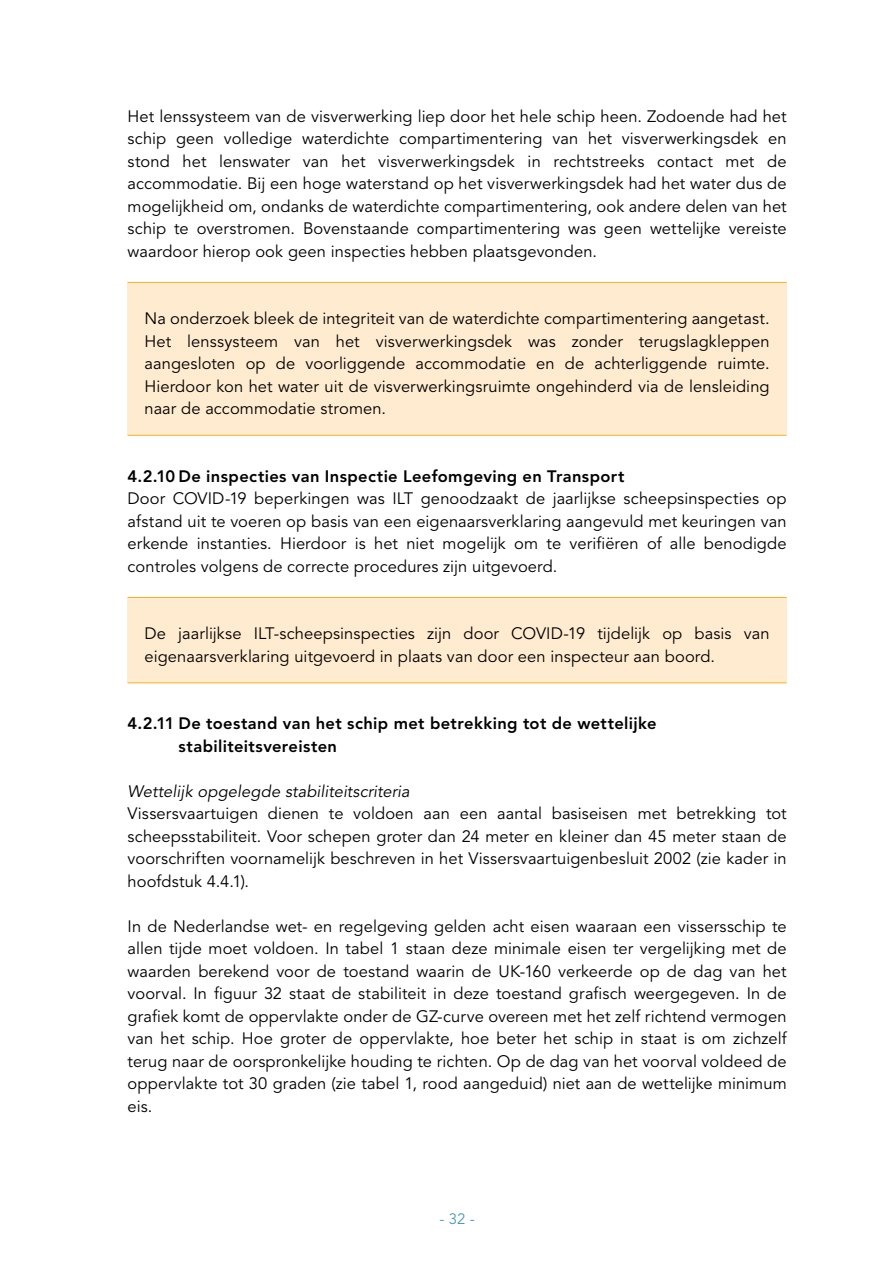
<style>
.page{position:relative;width:893px;height:1263px;background:#fff}
.page>*{position:absolute;margin:0;border:0;box-sizing:border-box;transform-origin:0 0}
.Bodytekst{font:16.5px/22.5px "Avenir LT Std";letter-spacing:.005em;color:#000;text-align:justify}
.t1{font:800 16.5px/22.5px "Avenir LT Std";letter-spacing:.02em;color:#000}
.Sub-subparagraaf_Kop{font:italic 16.5px "Avenir LT Std";letter-spacing:.005em;color:#000}
.t2{font:15px "Avenir LT Std";color:#499abb}
</style>
<div class="page">
<div style="left:128px;top:282px;width:659px;height:153px;background:#ffecd0"></div>
<hr style="left:128px;top:282px;width:659px;height:1px;background:#f9b122">
<hr style="left:128px;top:435px;width:659px;height:1px;background:#f9b122">
<div style="left:128px;top:597px;width:659px;height:86px;background:#ffecd0"></div>
<hr style="left:128px;top:597px;width:659px;height:1px;background:#f9b122">
<hr style="left:128px;top:682px;width:659px;height:1px;background:#f9b122">
<p class="Bodytekst" style="left:128px;top:105px;width:661px">Het lenssysteem van de visverwerking liep door het hele schip heen. Zodoende had het schip geen volledige waterdichte compartimentering van het visverwerkingsdek en stond het lenswater van het visverwerkingsdek in rechtstreeks contact met de accommodatie. Bij een hoge waterstand op het visverwerkingsdek had het water dus de mogelijkheid om, ondanks de waterdichte compartimentering, ook andere delen van het schip te overstromen. Bovenstaande compartimentering was geen wettelijke vereiste waardoor hierop ook geen inspecties hebben plaatsgevonden.</p>
<p class="Bodytekst" style="left:145px;top:308px;width:627px">Na onderzoek bleek de integriteit van de waterdichte compartimentering aangetast.<br>Het lenssysteem van het visverwerkingsdek was zonder terugslagkleppen aangesloten op de voorliggende accommodatie en de achterliggende ruimte.<br>Hierdoor kon het water uit de visverwerkingsruimte ongehinderd via de lensleiding naar de accommodatie stromen.</p>
<p class="t1" style="left:128px;top:465px;width:498px">4.2.10 De inspecties van Inspectie Leefomgeving en Transport</p>
<p class="Bodytekst" style="left:128px;top:488px;width:661px">Door COVID-19 beperkingen was ILT genoodzaakt de jaarlijkse scheepsinspecties op afstand uit te voeren op basis van een eigenaarsverklaring aangevuld met keuringen van erkende instanties. Hierdoor is het niet mogelijk om te verifiëren of alle benodigde controles volgens de correcte procedures zijn uitgevoerd.</p>
<p class="Bodytekst" style="left:145px;top:623px;width:627px">De jaarlijkse ILT-scheepsinspecties zijn door COVID-19 tijdelijk op basis van eigenaarsverklaring uitgevoerd in plaats van door een inspecteur aan boord.</p>
<p class="t1" style="left:179px;top:712px;width:479px;text-indent:-51px">4.2.11 De toestand van het schip met betrekking tot de wettelijke stabiliteitsvereisten</p>
<p class="Sub-subparagraaf_Kop" style="left:128px;top:781px;width:284px">Wettelijk opgelegde stabiliteitscriteria</p>
<p class="Bodytekst" style="left:128px;top:803px;width:661px">Vissersvaartuigen dienen te voldoen aan een aantal basiseisen met betrekking tot scheepsstabiliteit. Voor schepen groter dan 24 meter en kleiner dan 45 meter staan de voorschriften voornamelijk beschreven in het Vissersvaartuigenbesluit 2002 (zie kader in hoofdstuk 4.4.1).</p>
<p class="Bodytekst" style="left:128px;top:915px;width:661px">In de Nederlandse wet- en regelgeving gelden acht eisen waaraan een vissersschip te allen tijde moet voldoen. In tabel 1 staan deze minimale eisen ter vergelijking met de waarden berekend voor de toestand waarin de UK-160 verkeerde op de dag van het voorval. In figuur 32 staat de stabiliteit in deze toestand grafisch weergegeven. In de grafiek komt de oppervlakte onder de GZ-curve overeen met het zelf richtend vermogen van het schip. Hoe groter de oppervlakte, hoe beter het schip in staat is om zichzelf terug naar de oorspronkelijke houding te richten. Op de dag van het voorval voldeed de oppervlakte tot 30 graden (zie tabel 1, rood aangeduid) niet aan de wettelijke minimum eis.</p>
<p class="t2" style="left:439px;top:1210px;width:37px">- 32 -</p>
</div>
